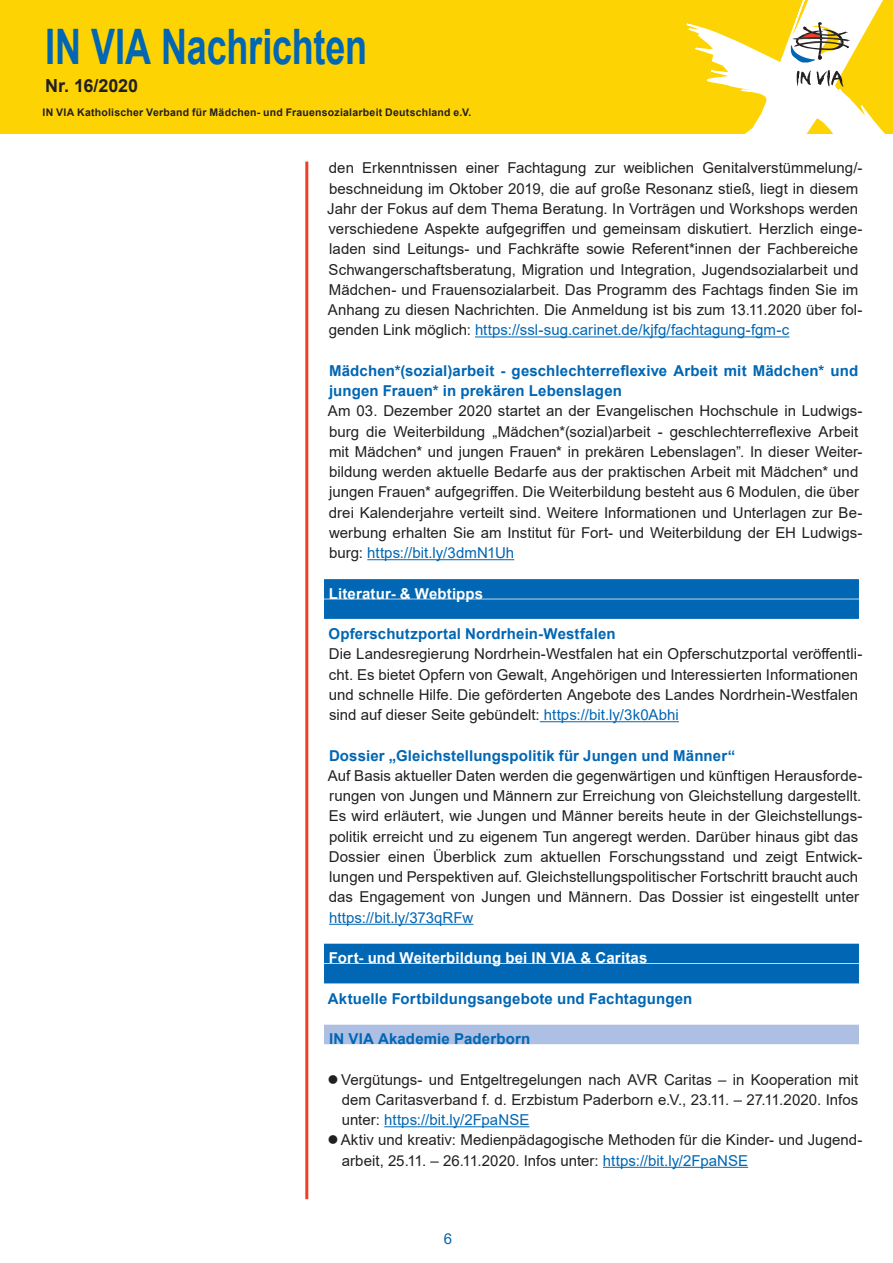
<style>
.page{position:relative;width:893px;height:1263px;background:#fff}
.page>*{position:absolute;margin:0;border:0;box-sizing:border-box;transform-origin:0 0}
.t1{font:700 48.9px "Arial";letter-spacing:-.005em;color:#0166b3;scale:.74 1}
.t2{font:700 18px "Arial";color:#231f20}
.t3{font:15px/20.2px "Arial";letter-spacing:.005em;color:#231f20}
.UNTERTITELKASTEN_HEL{font:700 15px/20.2px "Arial";letter-spacing:.01em;color:#0166b3}
.TITELKASTEN_BLAU{font:700 15px "Arial";letter-spacing:.01em;color:#fff}
.t4{font:15px "Arial";color:#0166b3}
.t5{font:700 10.5px "Arial";letter-spacing:.02em;color:#231f20}
.s1{color:#0166b3}
</style>
<div class="page">
<div style="left:0;top:0;width:893px;height:133px;background:#fed304"></div>
<svg style="left:686px;top:0;width:199px;height:133px"></svg>
<hr style="left:305px;top:162px;width:3px;height:1037px;background:#ef3e22">
<hr style="left:475px;top:337px;width:314px;height:1px;background:#0166b3">
<hr style="left:367px;top:559px;width:147px;height:1px;background:#0166b3">
<div style="left:324px;top:579px;width:535px;height:20px;background:#0166b3"></div>
<div style="left:324px;top:599px;width:535px;height:20px;background:#0166b3"></div>
<hr style="left:540px;top:721px;width:139px;height:1px;background:#0166b3">
<hr style="left:329px;top:924px;width:144px;height:1px;background:#0166b3">
<div style="left:324px;top:944px;width:535px;height:19px;background:#0166b3"></div>
<div style="left:324px;top:964px;width:535px;height:19px;background:#0166b3"></div>
<div style="left:324px;top:1025px;width:535px;height:19px;background:#adbfe2"></div>
<hr style="left:384px;top:1126px;width:145px;height:1px;background:#0166b3">
<hr style="left:603px;top:1167px;width:145px;height:1px;background:#0166b3">
<h1 class="t1" style="left:45px;top:12px;width:437px">IN VIA Nachrichten</h1>
<p class="t2" style="left:45px;top:73px;width:95px">Nr. 16/2020</p>
<p class="t5" style="left:43px;top:105px;width:430px">IN VIA Katholischer Verband für Mädchen- und Frauensozialarbeit Deutschland e.V.</p>
<p class="t3" style="left:327px;top:158px;width:537px">den Erkenntnissen einer Fachtagung zur weiblichen Genitalverstümmelung/- beschneidung im Oktober 2019, die auf große Resonanz stieß, liegt in diesem Jahr der Fokus auf dem Thema Beratung. In Vorträgen und Workshops werden verschiedene Aspekte aufgegriffen und gemeinsam diskutiert. Herzlich einge&shy;laden sind Leitungs- und Fachkräfte sowie Referent*innen der Fachbereiche Schwangerschaftsberatung, Migration und Integration, Jugendsozialarbeit und Mädchen- und Frauensozialarbeit. Das Programm des Fachtags finden Sie im Anhang zu diesen Nachrichten. Die Anmeldung ist bis zum 13.11.2020 über fol&shy;genden Link möglich: <span class="s1">https://ssl-sug.carinet.de/kjfg/fachtagung-fgm-c</span></p>
<p class="UNTERTITELKASTEN_HEL" style="left:329px;top:361px;width:531px">Mädchen*(sozial)arbeit - geschlechterreflexive Arbeit mit Mädchen* und jungen Frauen* in prekären Lebenslagen</p>
<p class="t3" style="left:328px;top:401px;width:536px">Am 03. Dezember 2020 startet an der Evangelischen Hochschule in Ludwigs&shy;burg die Weiterbildung „Mädchen*(sozial)arbeit - geschlechterreflexive Arbeit mit Mädchen* und jungen Frauen* in prekären Lebenslagen”. In dieser Weiter&shy;bildung werden aktuelle Bedarfe aus der praktischen Arbeit mit Mädchen* und jungen Frauen* aufgegriffen. Die Weiterbildung besteht aus 6 Modulen, die über drei Kalenderjahre verteilt sind. Weitere Informationen und Unterlagen zur Be&shy;werbung erhalten Sie am Institut für Fort- und Weiterbildung der EH Ludwigs&shy;burg: <span class="s1">https://bit.ly/3dmN1Uh</span></p>
<p class="TITELKASTEN_BLAU" style="left:329px;top:583px;width:156px">Literatur- &amp; Webtipps</p>
<p class="UNTERTITELKASTEN_HEL" style="left:329px;top:624px;width:289px">Opferschutzportal Nordrhein-Westfalen</p>
<p class="t3" style="left:329px;top:644px;width:535px">Die Landesregierung Nordrhein-Westfalen hat ein Opferschutzportal veröffentli&shy;cht. Es bietet Opfern von Gewalt, Angehörigen und Interessierten Informationen und schnelle Hilfe. Die geförderten Angebote des Landes Nordrhein-Westfalen sind auf dieser Seite gebündelt: <span class="s1">https://bit.ly/3k0Abhi</span></p>
<p class="UNTERTITELKASTEN_HEL" style="left:329px;top:745px;width:408px">Dossier „Gleichstellungspolitik für Jungen und Männer“</p>
<p class="t3" style="left:328px;top:765px;width:536px">Auf Basis aktueller Daten werden die gegenwärtigen und künftigen Herausforde&shy;rungen von Jungen und Männern zur Erreichung von Gleichstellung dargestellt.<br>Es wird erläutert, wie Jungen und Männer bereits heute in der Gleichstellungs&shy;politik erreicht und zu eigenem Tun angeregt werden. Darüber hinaus gibt das Dossier einen Überblick zum aktuellen Forschungsstand und zeigt Entwick&shy;lungen und Perspektiven auf. Gleichstellungspolitischer Fortschritt braucht auch das Engagement von Jungen und Männern. Das Dossier ist eingestellt unter <span class="s1">https://bit.ly/373qRFw</span></p>
<p class="TITELKASTEN_BLAU" style="left:329px;top:947px;width:320px">Fort- und Weiterbildung bei IN VIA &amp; Caritas</p>
<p class="UNTERTITELKASTEN_HEL" style="left:328px;top:988px;width:366px">Aktuelle Fortbildungsangebote und Fachtagungen</p>
<p class="UNTERTITELKASTEN_HEL" style="left:329px;top:1029px;width:203px">IN VIA Akademie Paderborn</p>
<p class="t3" style="left:341px;top:1069px;width:519px;text-align:justify">Vergütungs- und Entgeltregelungen nach AVR Caritas – in Kooperation mit dem Caritasverband f. d. Erzbistum Paderborn e.V., 23.11. – 27.11.2020. Infos unter: <span class="s1">https://bit.ly/2FpaNSE</span></p>
<p class="t3" style="left:341px;top:1130px;width:523px">Aktiv und kreativ: Medienpädagogische Methoden für die Kinder- und Jugend&shy;arbeit, 25.11. – 26.11.2020. Infos unter: <span class="s1">https://bit.ly/2FpaNSE</span></p>
<p class="t4" style="left:444px;top:1228px;width:10px">6</p>
</div>
